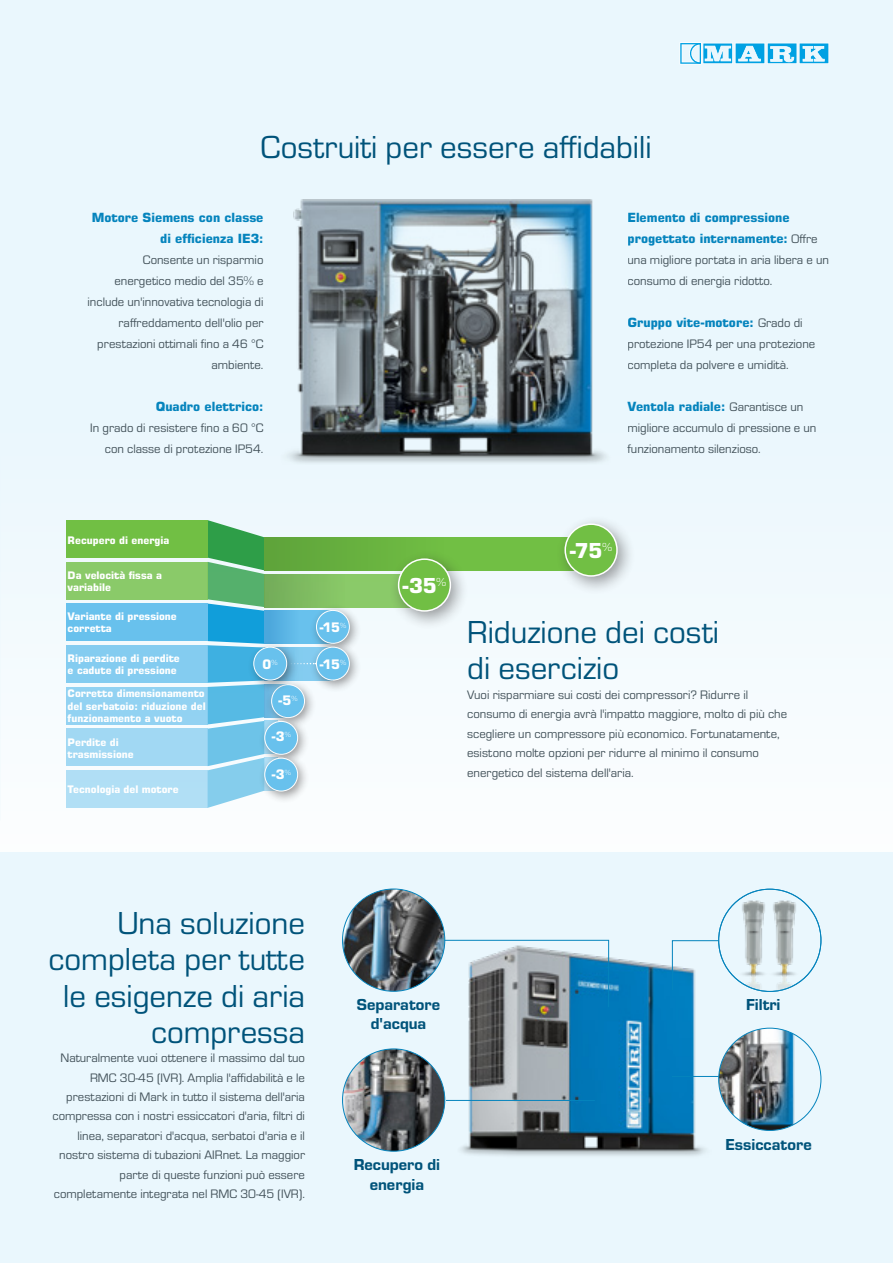
<style>
.page{position:relative;width:893px;height:1263px;background:#eaf7fd}
.page>*{position:absolute;margin:0;border:0;box-sizing:border-box;transform-origin:0 0}
.t1{font:33px/36px "Eurostile";color:#00537a}
.t2{font:700 20.7px "Eurostile LT Pro";color:#fff}
.t3{font:16.5px/19.5px "Eurostile Hea";color:#00537a;text-align:center}
.t4{font:700 13.2px "Eurostile LT Pro";color:#fff}
.t5{font:12.75px/19.5px "Eurostile";color:#425159}
.t6{font:700 12.75px/21px "Eurostile LT Pro";color:#0584bd}
.t7{font:700 10.5px/12px "Eurostile LT Pro";color:#fff}
.s1{font-family:"Eurostile";font-weight:400;color:#425159}
</style>
<div class="page">
<img style="left:288px;top:199px;width:318px;height:264px">
<svg style="left:208px;top:520px;width:56px;height:288px;background:#63bcc2"></svg>
<div style="left:264px;top:647px;width:69px;height:33px;background:#84ccf0"></div>
<div style="left:264px;top:611px;width:69px;height:33px;background:#68c1ed"></div>
<div style="left:66px;top:520px;width:142px;height:38px;background:#71bf44"></div>
<div style="left:66px;top:562px;width:142px;height:37px;background:#8aca69"></div>
<div style="left:66px;top:603px;width:142px;height:38px;background:#68c1ed"></div>
<div style="left:66px;top:645px;width:142px;height:38px;background:#84ccf0"></div>
<div style="left:66px;top:687px;width:142px;height:37px;background:#92d2f2"></div>
<div style="left:66px;top:729px;width:142px;height:37px;background:#a1d8f3"></div>
<div style="left:66px;top:770px;width:142px;height:38px;background:#b1dff5"></div>
<svg style="left:264px;top:537px;width:291px;height:33px;background:#6ab440"></svg>
<svg style="left:264px;top:574px;width:124px;height:33px;background:#81bf63"></svg>
<div style="left:264px;top:611px;width:39px;height:33px;background:linear-gradient(to right,#48a4da,#6ac3ee)"></div>
<div style="left:264px;top:684px;width:23px;height:33px;background:#61b1de"></div>
<div style="left:555px;top:514px;width:81px;height:81px;background:#231f20;opacity:.45"></div>
<div style="left:565px;top:524px;width:52px;height:52px;background:#71bf44;border-radius:50%"></div>
<div style="left:564px;top:523px;width:54px;height:54px;border:2px solid #fff;border-radius:50%"></div>
<div style="left:388px;top:549px;width:81px;height:81px;background:#231f20;opacity:.45"></div>
<div style="left:399px;top:559px;width:51px;height:52px;background:#71bf44;border-radius:50%"></div>
<div style="left:398px;top:558px;width:53px;height:54px;border:2px solid #fff;border-radius:50%"></div>
<div style="left:310px;top:604px;width:51px;height:51px;background:#231f20;opacity:.45"></div>
<div style="left:316px;top:610px;width:33px;height:33px;background:#68c1ed;border-radius:50%"></div>
<div style="left:316px;top:610px;width:34px;height:34px;border:1px solid #fff;border-radius:50%"></div>
<div style="left:265px;top:678px;width:51px;height:51px;background:#231f20;opacity:.45"></div>
<div style="left:272px;top:685px;width:33px;height:33px;background:#68c1ed;border-radius:50%"></div>
<div style="left:271px;top:684px;width:34px;height:34px;border:1px solid #fff;border-radius:50%"></div>
<div style="left:258px;top:715px;width:52px;height:51px;background:#231f20;opacity:.45"></div>
<div style="left:265px;top:721px;width:33px;height:33px;background:#68c1ed;border-radius:50%"></div>
<div style="left:264px;top:721px;width:34px;height:34px;border:1px solid #fff;border-radius:50%"></div>
<div style="left:258px;top:751px;width:52px;height:52px;background:#231f20;opacity:.45"></div>
<div style="left:265px;top:758px;width:33px;height:33px;background:#68c1ed;border-radius:50%"></div>
<div style="left:264px;top:758px;width:34px;height:33px;border:1px solid #fff;border-radius:50%"></div>
<div style="left:310px;top:640px;width:51px;height:52px;background:#231f20;opacity:.45"></div>
<div style="left:316px;top:647px;width:33px;height:33px;background:#68c1ed;border-radius:50%"></div>
<div style="left:316px;top:647px;width:34px;height:33px;border:1px solid #fff;border-radius:50%"></div>
<div style="left:247px;top:640px;width:52px;height:52px;background:#231f20;opacity:.45"></div>
<div style="left:254px;top:647px;width:33px;height:33px;background:#68c1ed;border-radius:50%"></div>
<div style="left:253px;top:647px;width:34px;height:33px;border:1px solid #fff;border-radius:50%"></div>
<svg style="left:285px;top:663px;width:31px;height:1px"></svg>
<img style="left:453px;top:940px;width:252px;height:216px">
<hr style="left:672px;top:1076px;width:47px;height:1px;background:#0584bd">
<hr style="left:446px;top:1100px;width:149px;height:1px;background:#0584bd">
<svg style="left:443px;top:939px;width:166px;height:69px"></svg>
<svg style="left:672px;top:940px;width:47px;height:51px"></svg>
<img style="left:342px;top:1049px;width:103px;height:102px;border-radius:51px">
<img style="left:342px;top:889px;width:103px;height:102px;border-radius:51px">
<img style="left:719px;top:1028px;width:95px;height:102px">
<hr style="left:0;top:445px;width:1px;height:76px;background:#092342">
<img style="left:727px;top:895px;width:31px;height:96px">
<img style="left:758px;top:895px;width:53px;height:96px">
<svg style="left:680px;top:42px;width:149px;height:22px"></svg>
<h1 class="t1" style="left:261px;top:130px;width:392px">Costruiti per essere affidabili</h1>
<p class="t6" style="left:92px;top:207px;width:173px;text-align:right">Motore Siemens con classe di efficienza IE3:</p>
<p class="t5" style="left:88px;top:249px;width:177px;line-height:21px;text-align:right">Consente un risparmio energetico medio del 35% e include un'innovativa tecnologia di raffreddamento dell'olio per prestazioni ottimali fino a 46 °C ambiente.</p>
<p class="t6" style="left:156px;top:396px;width:109px">Quadro elettrico:</p>
<p class="t5" style="left:90px;top:417px;width:175px;line-height:21px;text-align:right">In grado di resistere fino a 60 °C con classe di protezione IP54.</p>
<p class="t7" style="left:68px;top:534px;width:103px">Recupero di energia</p>
<p class="t7" style="left:68px;top:569px;width:96px">Da velocità fissa a variabile</p>
<p class="t7" style="left:68px;top:610px;width:111px">Variante di pressione corretta</p>
<p class="t7" style="left:68px;top:652px;width:114px">Riparazione di perdite e cadute di pressione</p>
<p class="t7" style="left:68px;top:688px;width:140px;text-align:justify">Corretto dimensionamento del serbatoio: riduzione del funzionamento a vuoto</p>
<p class="t7" style="left:68px;top:736px;width:68px">Perdite di trasmissione</p>
<p class="t7" style="left:68px;top:783px;width:113px">Tecnologia del motore</p>
<p class="t4" style="left:319px;top:619px;width:28px">-15<sup>%</sup></p>
<p class="t4" style="left:263px;top:656px;width:16px">0<sup>%</sup></p>
<p class="t4" style="left:319px;top:656px;width:28px">-15<sup>%</sup></p>
<p class="t4" style="left:278px;top:692px;width:21px">-5<sup>%</sup></p>
<p class="t4" style="left:272px;top:728px;width:21px">-3<sup>%</sup></p>
<p class="t4" style="left:272px;top:766px;width:21px">-3<sup>%</sup></p>
<p class="t6" style="left:627px;top:207px;width:192px">Elemento di compressione progettato internamente: <span class="s1">Offre</span></p>
<p class="t5" style="left:627px;top:249px;width:203px;line-height:21px">una migliore portata in aria libera e un consumo di energia ridotto.</p>
<p class="t6" style="left:627px;top:312px;width:177px">Gruppo vite-motore: <span class="s1">Grado di</span></p>
<p class="t5" style="left:627px;top:333px;width:189px;line-height:21px">protezione IP54 per una protezione completa da polvere e umidità.</p>
<p class="t6" style="left:627px;top:396px;width:177px">Ventola radiale: <span class="s1">Garantisce un</span></p>
<p class="t5" style="left:627px;top:417px;width:190px;line-height:21px">migliore accumulo di pressione e un funzionamento silenzioso.</p>
<h2 class="t2" style="left:402px;top:573px;width:46px">-35<sup>%</sup></h2>
<h2 class="t2" style="left:570px;top:538px;width:44px">-75<sup>%</sup></h2>
<h1 class="t1" style="left:467px;top:615px;width:253px">Riduzione dei costi di esercizio</h1>
<p class="t5" style="left:467px;top:685px;width:321px">Vuoi risparmiare sui costi dei compressori? Ridurre il consumo di energia avrà l'impatto maggiore, molto di più che scegliere un compressore più economico. Fortunatamente, esistono molte opzioni per ridurre al minimo il consumo energetico del sistema dell'aria.</p>
<h1 class="t1" style="left:49px;top:906px;width:258px;text-align:right">Una soluzione completa per tutte le esigenze di aria compressa</h1>
<p class="t5" style="left:53px;top:1048px;width:254px;text-align:right">Naturalmente vuoi ottenere il massimo dal tuo RMC 30-45 (IVR). Amplia l'affidabilità e le prestazioni di Mark in tutto il sistema dell'aria compressa con i nostri essiccatori d'aria, filtri di linea, separatori d'acqua, serbatoi d'aria e il nostro sistema di tubazioni AIRnet. La maggior parte di queste funzioni può essere completamente integrata nel RMC 30-45 (IVR).</p>
<p class="t3" style="left:357px;top:993px;width:85px">Separatore d'acqua</p>
<p class="t3" style="left:354px;top:1154px;width:88px">Recupero di energia</p>
<p class="t3" style="left:746px;top:993px;width:36px">Filtri</p>
<p class="t3" style="left:725px;top:1134px;width:88px">Essiccatore</p>
</div>
